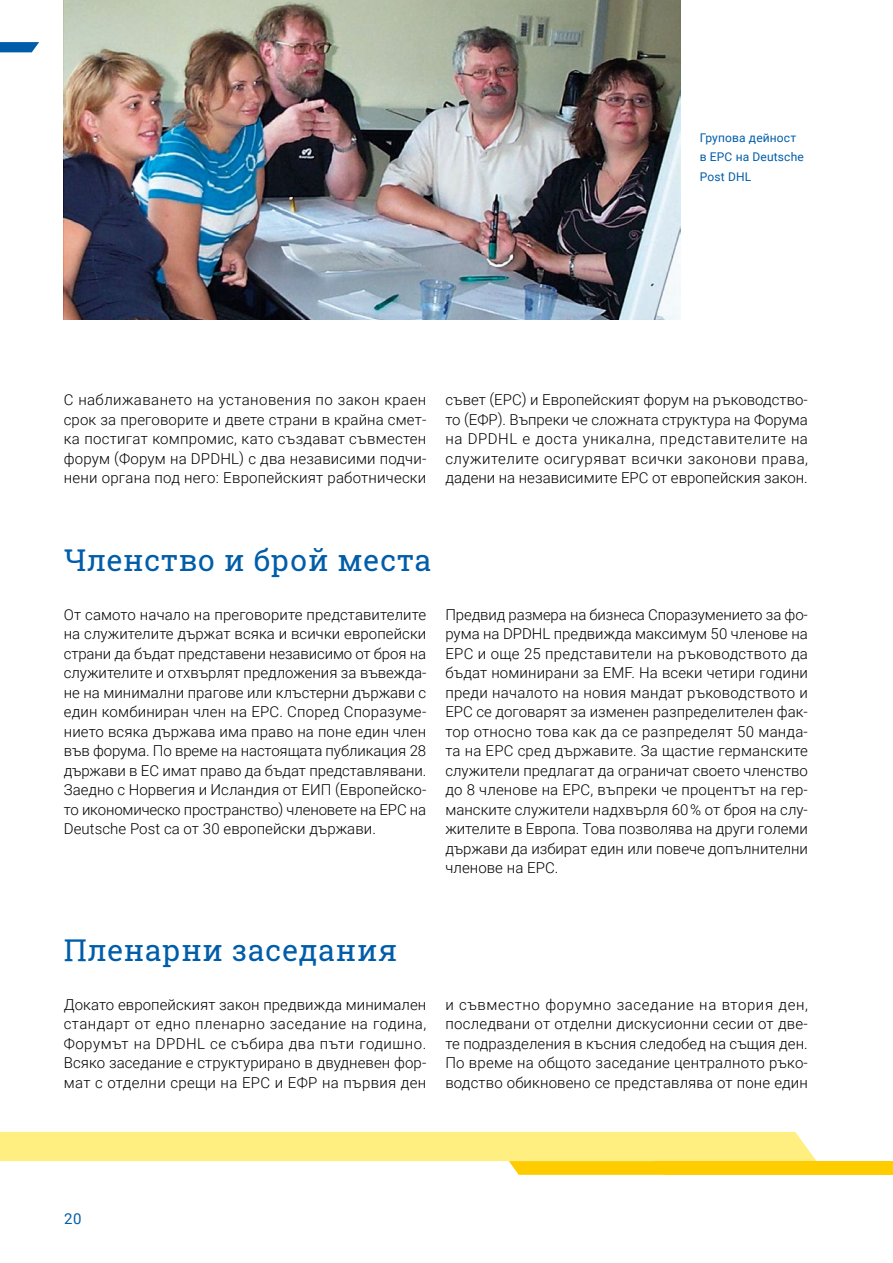
<style>
.page{position:relative;width:893px;height:1263px;background:#fff}
.page>*{position:absolute;margin:0;border:0;box-sizing:border-box;transform-origin:0 0}
._1_2_Head_02{font:30px "Roboto Slab";letter-spacing:.025em;color:#005da9}
._2_1_Copy{font:300 15px/19.5px "Roboto";letter-spacing:.005em;color:#000;text-align:justify}
.t1{font:15px "Roboto";color:#005da9}
._4_1_BU_links{font:12px/19.5px "Roboto";letter-spacing:.01em;color:#005da9}
</style>
<div class="page">
<svg style="left:0;top:42px;width:39px;height:10px"></svg>
<svg style="left:0;top:1132px;width:893px;height:43px"></svg>
<img style="left:64px;top:0;width:617px;height:319px">
<p class="_4_1_BU_links" style="left:700px;top:127px;width:105px">Групова дейност в ЕРС на Deutsche<br>Post DHL</p>
<p class="_2_1_Copy" style="left:64px;top:389px;width:364px">С наближаването на установения по закон краен срок за преговорите и двете страни в крайна смет&shy;ка постигат компромис, като създават съвместен форум (Форум на DPDHL) с два независими подчи&shy;нени органа под него: Европейският работнически</p>
<p class="_2_1_Copy" style="left:445px;top:389px;width:364px">съвет (ЕРС) и Европейският форум на ръководство&shy;то (ЕФР). Въпреки че сложната структура на Форума на DPDHL е доста уникална, представителите на служителите осигуряват всички законови права, дадени на независимите ЕРС от европейския закон.</p>
<p class="_1_2_Head_02" style="left:64px;top:539px;width:369px">Членство и брой места</p>
<p class="_2_1_Copy" style="left:64px;top:604px;width:364px">От самото начало на преговорите представителите на служителите държат всяка и всички европейски страни да бъдат представени независимо от броя на служителите и отхвърлят предложения за въвежда&shy;не на минимални прагове или клъстерни държави с един комбиниран член на ЕРС. Според Споразуме&shy;нието всяка държава има право на поне един член във форума. По време на настоящата публикация 28 държави в ЕС имат право да бъдат представлявани.<br>Заедно с Норвегия и Исландия от ЕИП (Европейско&shy;то икономическо пространство) членовете на ЕРС на Deutsche Post са от 30 европейски държави.</p>
<p class="_2_1_Copy" style="left:445px;top:604px;width:364px">Предвид размера на бизнеса Споразумението за фо&shy;рума на DPDHL предвижда максимум 50 членове на ЕРС и още 25 представители на ръководството да бъдат номинирани за EMF. На всеки четири години преди началото на новия мандат ръководството и ЕРС се договарят за изменен разпределителен фак&shy;тор относно това как да се разпределят 50 манда&shy;та на ЕРС сред държавите. За щастие германските служители предлагат да ограничат своето членство до 8 членове на ЕРС, въпреки че процентът на гер&shy;манските служители надхвърля 60 % от броя на слу&shy;жителите в Европа. Това позволява на други големи държави да избират един или повече допълнителни членове на ЕРС.</p>
<p class="_1_2_Head_02" style="left:64px;top:929px;width:335px">Пленарни заседания</p>
<p class="_2_1_Copy" style="left:64px;top:994px;width:364px">Докато европейският закон предвижда минимален стандарт от едно пленарно заседание на година, Форумът на DPDHL се събира два пъти годишно.<br>Всяко заседание е структурирано в двудневен фор&shy;мат с отделни срещи на ЕРС и ЕФР на първия ден</p>
<p class="_2_1_Copy" style="left:445px;top:994px;width:364px">и съвместно форумно заседание на втория ден, последвани от отделни дискусионни сесии от две&shy;те подразделения в късния следобед на същия ден.<br>По време на общото заседание централното ръко&shy;водство обикновено се представлява от поне един</p>
<p class="t1" style="left:64px;top:1208px;width:19px">20</p>
</div>
